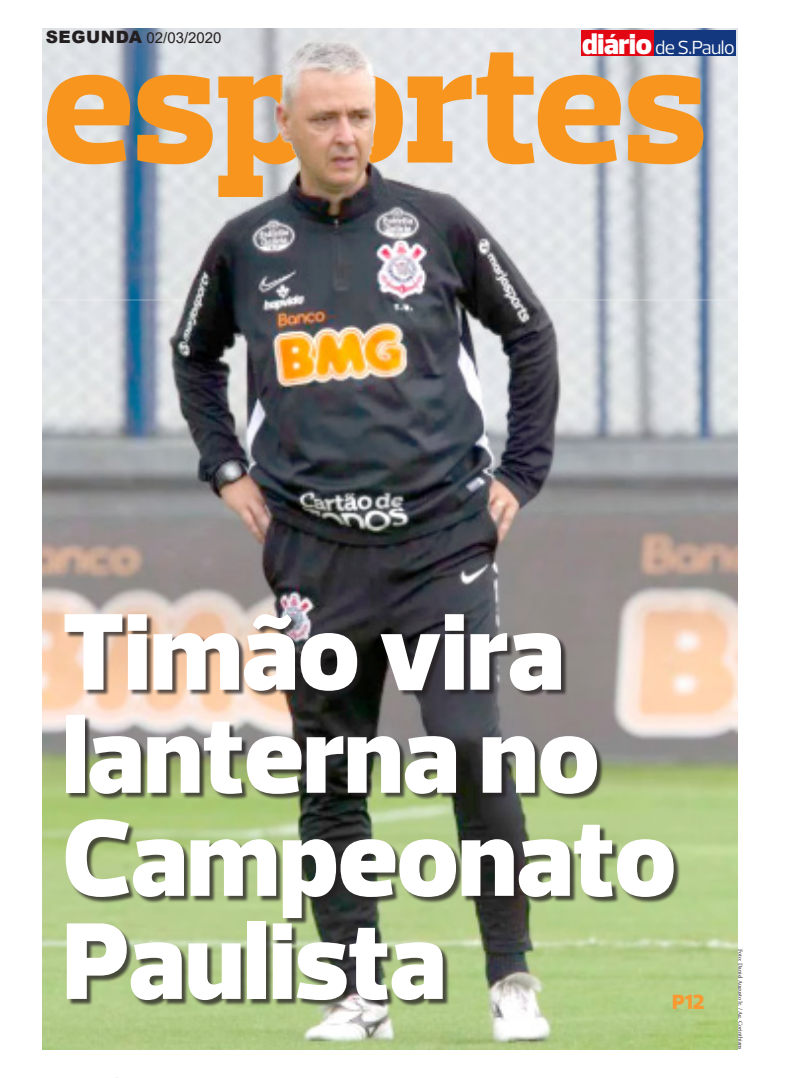
<style>
.page{position:relative;width:794px;height:1078px;background:#fff}
.page>*{position:absolute;margin:0;border:0;box-sizing:border-box;transform-origin:0 0}
.t1{font:800 172px "Prelo Slab";color:#f7951f}
.t2{font:900 111px/103px "Prelo";color:#fff}
.t3{font:900 21px "Prelo";color:#f89932}
.t4{font:19.3px "Prelo";letter-spacing:-.025em;color:#fff}
.t5{font:15px "Arial";color:#231f20}
.t6{font:6px "Minion Pro";letter-spacing:-.005em;color:#231f20}
.s1{font-weight:900;font-size:17px}
.s2{font-weight:900;font-size:29.5px}
</style>
<div class="page">
<img style="left:43px;top:28px;width:694px;height:1021px">
<div style="left:581px;top:30px;width:73px;height:26px;background:#e30613"></div>
<div style="left:654px;top:30px;width:81px;height:26px;background:#14387f"></div>
<div style="left:66px;top:615px;width:614px;height:392px;background:#231f20;opacity:.75"></div>
<p class="t5" style="left:46px;top:27px;width:177px"><span class="s1">SEGUNDA</span> 02/03/2020</p>
<p class="t4" style="left:582px;top:36px;width:154px"><span class="s2">diário</span> de S.Paulo</p>
<p class="t1" style="left:43px;top:-1px;width:666px">esportes</p>
<p class="t2" style="left:62px;top:601px;width:615px">Timão vira lanterna no<br>Campeonato<br>Paulista</p>
<p class="t3" style="left:672px;top:989px;width:34px">P12</p>
<p class="t6" style="left:744px;top:948px;width:102px;rotate:90deg">Foto: Daniel Augusto Jr. / Ag. Corinthians</p>
</div>
